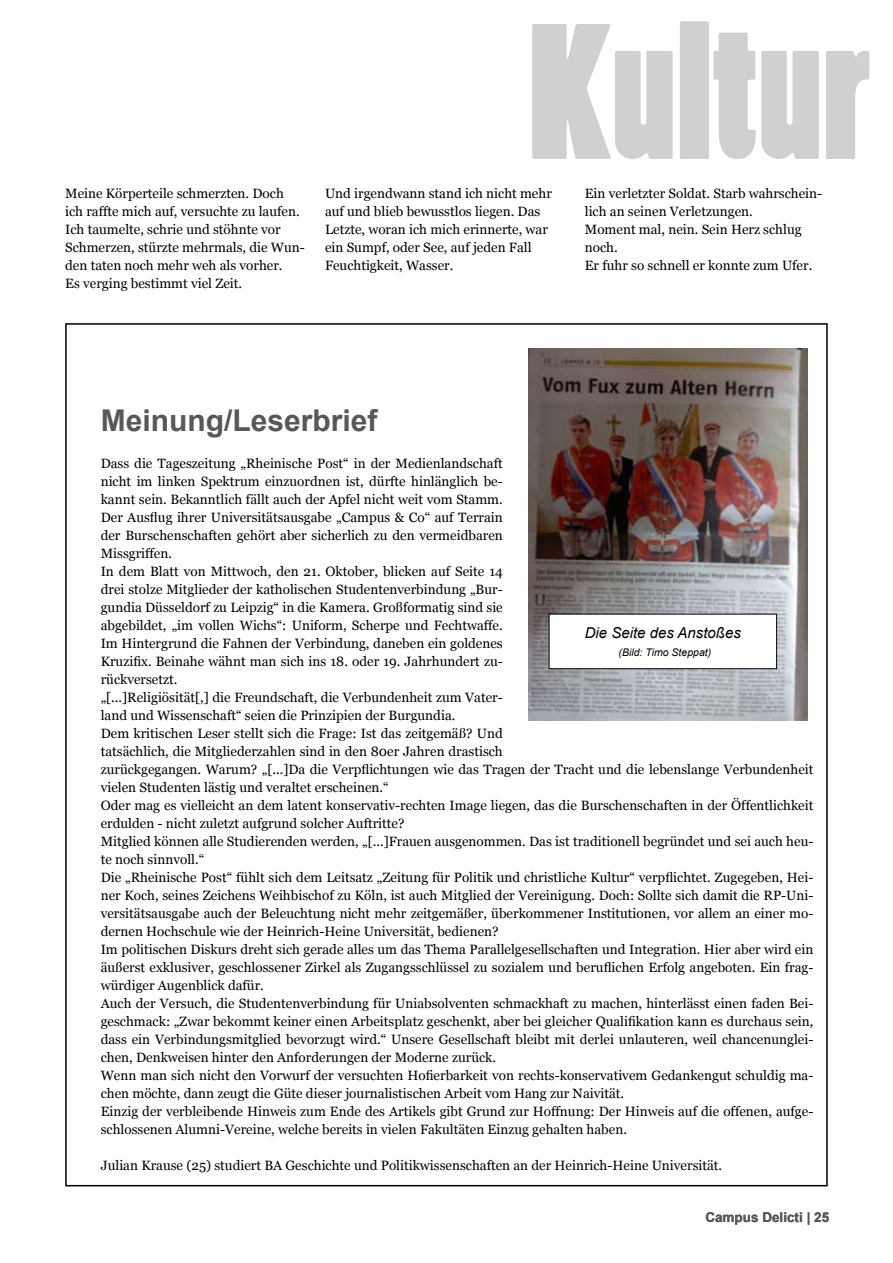
<style>
.page{position:relative;width:893px;height:1263px;background:#fff}
.page>*{position:absolute;margin:0;border:0;box-sizing:border-box;transform-origin:0 0}
.t1{font:180px "Poplar Std";color:#cfd0d1}
.t2{font:700 30px "Arial";color:#58585a}
.t3{font:italic 15px "Arial";color:#000}
.t4{font:13.5px/18px "Georgia";color:#000}
.t5{font:700 13.5px "Arial";color:#58585a}
.t6{font:italic 10.5px "Arial";color:#000}
</style>
<div class="page">
<img style="left:528px;top:349px;width:279px;height:372px">
<div style="left:549px;top:614px;width:228px;height:55px;background:#fff"></div>
<div style="left:549px;top:614px;width:228px;height:55px;border:1px solid #000"></div>
<h1 class="t1" style="left:529px;top:-6px;width:345px">Kultur</h1>
<p class="t4" style="left:65px;top:184px;width:241px">Meine Körperteile schmerzten. Doch ich raffte mich auf, versuchte zu laufen.<br>Ich taumelte, schrie und stöhnte vor Schmerzen, stürzte mehrmals, die Wun&shy;den taten noch mehr weh als vorher.<br>Es verging bestimmt viel Zeit.</p>
<p class="t4" style="left:325px;top:184px;width:228px">Und irgendwann stand ich nicht mehr auf und blieb bewusstlos liegen. Das Letzte, woran ich mich erinnerte, war ein Sumpf, oder See, auf jeden Fall Feuchtigkeit, Wasser.</p>
<p class="t4" style="left:585px;top:184px;width:239px">Ein verletzter Soldat. Starb wahrschein&shy;lich an seinen Verletzungen.<br>Moment mal, nein. Sein Herz schlug noch.<br>Er fuhr so schnell er konnte zum Ufer.</p>
<h2 class="t2" style="left:101px;top:401px;width:278px">Meinung/Leserbrief</h2>
<p class="t4" style="left:101px;top:454px;width:714px">Dass die Tageszeitung „Rheinische Post“ in der Medienlandschaft<br>nicht im linken Spektrum einzuordnen ist, dürfte hinlänglich be-<br>kannt sein. Bekanntlich fällt auch der Apfel nicht weit vom Stamm.<br>Der Ausflug ihrer Universitätsausgabe „Campus &amp; Co“ auf Terrain<br>der Burschenschaften gehört aber sicherlich zu den vermeidbaren<br>Missgriffen.<br>In dem Blatt von Mittwoch, den 21. Oktober, blicken auf Seite 14<br>drei stolze Mitglieder der katholischen Studentenverbindung „Bur-<br>gundia Düsseldorf zu Leipzig“ in die Kamera. Großformatig sind sie<br>abgebildet, „im vollen Wichs“: Uniform, Scherpe und Fechtwaffe.<br>Im Hintergrund die Fahnen der Verbindung, daneben ein goldenes<br>Kruzifix. Beinahe wähnt man sich ins 18. oder 19. Jahrhundert zu-<br>rückversetzt.<br>„[...]Religiösität[,] die Freundschaft, die Verbundenheit zum Vater-<br>land und Wissenschaft“ seien die Prinzipien der Burgundia.<br>Dem kritischen Leser stellt sich die Frage: Ist das zeitgemäß? Und<br>tatsächlich, die Mitgliederzahlen sind in den 80er Jahren drastisch<br>zurückgegangen. Warum? „[...]Da die Verpflichtungen wie das Tragen der Tracht und die lebenslange Verbundenheit vielen Studenten lästig und veraltet erscheinen.“<br>Oder mag es vielleicht an dem latent konservativ-rechten Image liegen, das die Burschenschaften in der Öffentlichkeit erdulden - nicht zuletzt aufgrund solcher Auftritte?<br>Mitglied können alle Studierenden werden, „[...]Frauen ausgenommen. Das ist traditionell begründet und sei auch heu&shy;te noch sinnvoll.“<br>Die „Rheinische Post“ fühlt sich dem Leitsatz „Zeitung für Politik und christliche Kultur“ verpflichtet. Zugegeben, Hei&shy;ner Koch, seines Zeichens Weihbischof zu Köln, ist auch Mitglied der Vereinigung. Doch: Sollte sich damit die RP-Uni&shy;versitätsausgabe auch der Beleuchtung nicht mehr zeitgemäßer, überkommener Institutionen, vor allem an einer mo&shy;dernen Hochschule wie der Heinrich-Heine Universität, bedienen?<br>Im politischen Diskurs dreht sich gerade alles um das Thema Parallelgesellschaften und Integration. Hier aber wird ein äußerst exklusiver, geschlossener Zirkel als Zugangsschlüssel zu sozialem und beruflichen Erfolg angeboten. Ein frag&shy;würdiger Augenblick dafür.<br>Auch der Versuch, die Studentenverbindung für Uniabsolventen schmackhaft zu machen, hinterlässt einen faden Bei&shy;geschmack: „Zwar bekommt keiner einen Arbeitsplatz geschenkt, aber bei gleicher Qualifikation kann es durchaus sein, dass ein Verbindungsmitglied bevorzugt wird.“ Unsere Gesellschaft bleibt mit derlei unlauteren, weil chancenunglei&shy;chen, Denkweisen hinter den Anforderungen der Moderne zurück.<br>Wenn man sich nicht den Vorwurf der versuchten Hofierbarkeit von rechts-konservativem Gedankengut schuldig ma&shy;chen möchte, dann zeugt die Güte dieser journalistischen Arbeit vom Hang zur Naivität.<br>Einzig der verbleibende Hinweis zum Ende des Artikels gibt Grund zur Hoffnung: Der Hinweis auf die offenen, aufge&shy;schlossenen Alumni-Vereine, welche bereits in vielen Fakultäten Einzug gehalten haben.</p>
<p class="t4" style="left:101px;top:1156px;width:623px">Julian Krause (25) studiert BA Geschichte und Politikwissenschaften an der Heinrich-Heine Universität.</p>
<p class="t3" style="left:585px;top:623px;width:158px">Die Seite des Anstoßes</p>
<p class="t6" style="left:619px;top:645px;width:94px">(Bild: Timo Steppat)</p>
<p class="t5" style="left:705px;top:1208px;width:117px">Campus Delicti | 25</p>
</div>
